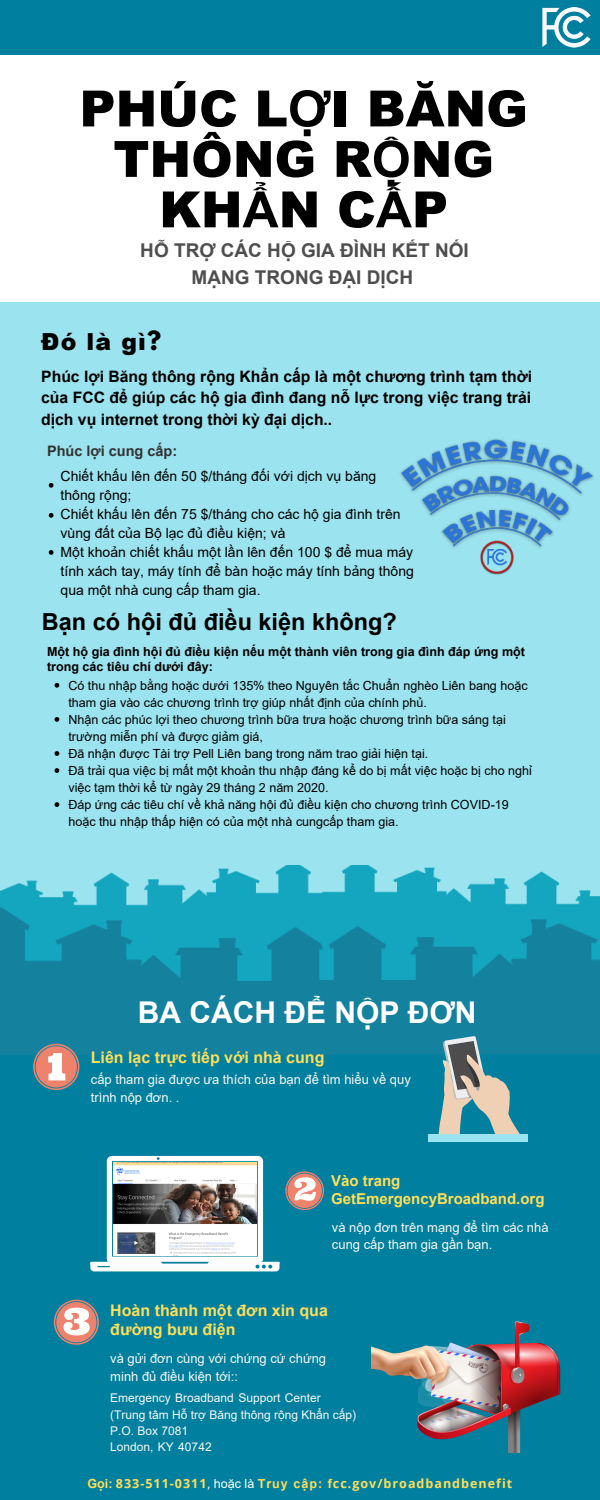
<style>
.page{position:relative;width:600px;height:1500px;background:#00809e}
.page>*{position:absolute;margin:0;border:0;box-sizing:border-box;transform-origin:0 0}
.t1{font:900 50px/50.5px "Arial";color:#000;text-align:center}
.t2{font:700 30px "Arial";color:#fff}
.t3{font:700 23.5px "Arial";color:#000}
.t4{font:900 23.5px "Arial";color:#000}
.t5{font:700 19px/27.4px "Arial";color:#4e4e4e;text-align:center}
.t6{font:700 16px/19.2px "Arial";color:#ffde59}
.t7{font:700 15.7px/21.8px "Arial";color:#000;text-align:justify}
.t8{font:700 15px/18px "Arial";color:#ffde59}
.t9{font:700 14.5px "Arial";color:#333}
.t10{font:14px/19px "Arial";color:#000}
.t11{font:13px/17.8px "Arial";color:#f9f7f5}
.t12{font:12.6px/17px "Arial";color:#000}
.t13{font:700 12.6px/15.1px "Arial";color:#000}
.t14{font:700 12.6px "Open Sans";letter-spacing:.08em;color:#ffde59}
.t15{font:12px/16.3px "Arial";color:#f9f7f5}
.s1{font-weight:700}
.s2{font-family:"League Spartan";font-weight:700}
.s3{font-family:"Arial"}
.s4{font-weight:400;color:#fff}
.s5{font-family:"Arial";font-weight:400;color:#fff}
</style>
<div class="page">
<div style="left:0;top:55px;width:600px;height:258px;background:#fff"></div>
<div style="left:0;top:302px;width:600px;height:679px;background:#9be3ef"></div>
<img style="left:0;top:866px;width:318px;height:225px">
<svg style="left:55px;top:683px;width:4px;height:5px"></svg>
<svg style="left:55px;top:717px;width:4px;height:5px"></svg>
<svg style="left:55px;top:751px;width:4px;height:5px"></svg>
<svg style="left:55px;top:768px;width:4px;height:5px"></svg>
<svg style="left:55px;top:802px;width:4px;height:5px"></svg>
<svg style="left:33px;top:1044px;width:46px;height:46px;background:#b49590"></svg>
<svg style="left:90px;top:1156px;width:234px;height:115px"></svg>
<svg style="left:54px;top:1300px;width:45px;height:45px"></svg>
<img style="left:114px;top:1163px;width:143px;height:93px">
<img style="left:371px;top:1321px;width:190px;height:132px">
<div style="left:428px;top:1134px;width:99px;height:8px;background:#9be3ef"></div>
<img style="left:400px;top:438px;width:194px;height:137px">
<img style="left:542px;top:7px;width:49px;height:41px">
<svg style="left:49px;top:483px;width:5px;height:5px"></svg>
<svg style="left:49px;top:513px;width:5px;height:5px"></svg>
<svg style="left:49px;top:550px;width:5px;height:5px"></svg>
<img style="left:318px;top:865px;width:282px;height:190px">
<svg style="left:439px;top:1036px;width:81px;height:98px"></svg>
<p class="t1" style="left:80px;top:82px;width:450px">PHÚC L<span class="s1">Ợ</span>I BĂNG<br>THÔNG R<span class="s1">Ộ</span>NG<br>KH<span class="s1">Ẩ</span>N C<span class="s1">Ấ</span>P</p>
<p class="t5" style="left:140px;top:236px;width:330px">HỖ TRỢ CÁC HỘ GIA ĐÌNH KẾT NỐI<br>MẠNG TRONG ĐẠI DỊCH</p>
<p class="t4" style="left:41px;top:324px;width:121px">Đó là gì<span class="s2">?</span></p>
<p class="t7" style="left:41px;top:365px;width:493px">Phúc lợi Băng thông rộng Khẩn cấp là một chương trình tạm thời của FCC để giúp các hộ gia đình đang nỗ lực trong việc trang trải dịch vụ internet trong thời kỳ đại dịch..</p>
<p class="t9" style="left:47px;top:440px;width:132px">Phúc lợi cung cấp:</p>
<p class="t10" style="left:61px;top:466px;width:355px">Chiết khấu lên đến 50 $/tháng đối với dịch vụ băng thông rộng;<br>Chiết khấu lên đến 75 $/tháng cho các hộ gia đình trên vùng đất của Bộ lạc đủ điều kiện; và<br>Một khoản chiết khấu một lần lên đến 100 $ để mua máy tính xách tay, máy tính để bàn hoặc máy tính bảng thông qua một nhà cung cấp tham gia.</p>
<p class="t3" style="left:42px;top:605px;width:357px">Bạn có hội đủ điều kiện không?</p>
<p class="t13" style="left:47px;top:644px;width:480px">Một hộ gia đình hội đủ điều kiện nếu một thành viên trong gia đình đáp ứng một trong các tiêu chí dưới đây:</p>
<p class="t12" style="left:68px;top:677px;width:465px">Có thu nhập bằng hoặc dưới 135% theo Nguyên tắc Chuẩn nghèo Liên bang hoặc tham gia vào các chương trình trợ giúp nhất định của chính phủ.<br>Nhận các phúc lợi theo chương trình bữa trưa hoặc chương trình bữa sáng tại trường miễn phí và được giảm giá,<br>Đã nhận được Tài trợ Pell Liên bang trong năm trao giải hiện tại.<br>Đã trải qua việc bị mất một khoản thu nhập đáng kể do bị mất việc hoặc bị cho nghỉ việc tạm thời kể từ ngày 29 tháng 2 năm 2020.<br>Đáp ứng các tiêu chí về khả năng hội đủ điều kiện cho chương trình COVID-19 hoặc thu nhập thấp hiện có của một nhà cungcấp tham gia.</p>
<p class="t2" style="left:138px;top:991px;width:340px">BA CÁCH ĐỂ NỘP ĐƠN</p>
<p class="t6" style="left:91px;top:1048px;width:235px">Liên lạc trực tiếp với nhà cung</p>
<p class="t11" style="left:91px;top:1070px;width:322px">cấp tham gia được ưa thích của bạn để tìm hiểu về quy trình nộp đơn. .</p>
<p class="t8" style="left:331px;top:1172px;width:215px">Vào trang<br>GetEmergencyBroadband.org</p>
<p class="t11" style="left:332px;top:1218px;width:218px">và nộp đơn trên mạng để tìm các nhà cung cấp tham gia gần bạn.</p>
<p class="t6" style="left:110px;top:1301px;width:219px">Hoàn thành một đơn xin qua đường bưu điện</p>
<p class="t11" style="left:110px;top:1349px;width:217px">và gửi đơn cùng với chứng cứ chứng minh đủ điều kiện tới::</p>
<p class="t15" style="left:110px;top:1390px;width:247px">Emergency Broadband Support Center (Trung tâm Hỗ trợ Băng thông rộng Khẩn cấp)<br>P.O. Box 7081<br>London, KY 40742</p>
<p class="t14" style="left:87px;top:1474px;width:426px"><span class="s3">Gọi:</span> 833-511-0311<span class="s4">,</span> <span class="s5">hoặc là</span> <span class="s3">Truy cập: f</span>cc.gov/broadbandbenefit</p>
</div>
